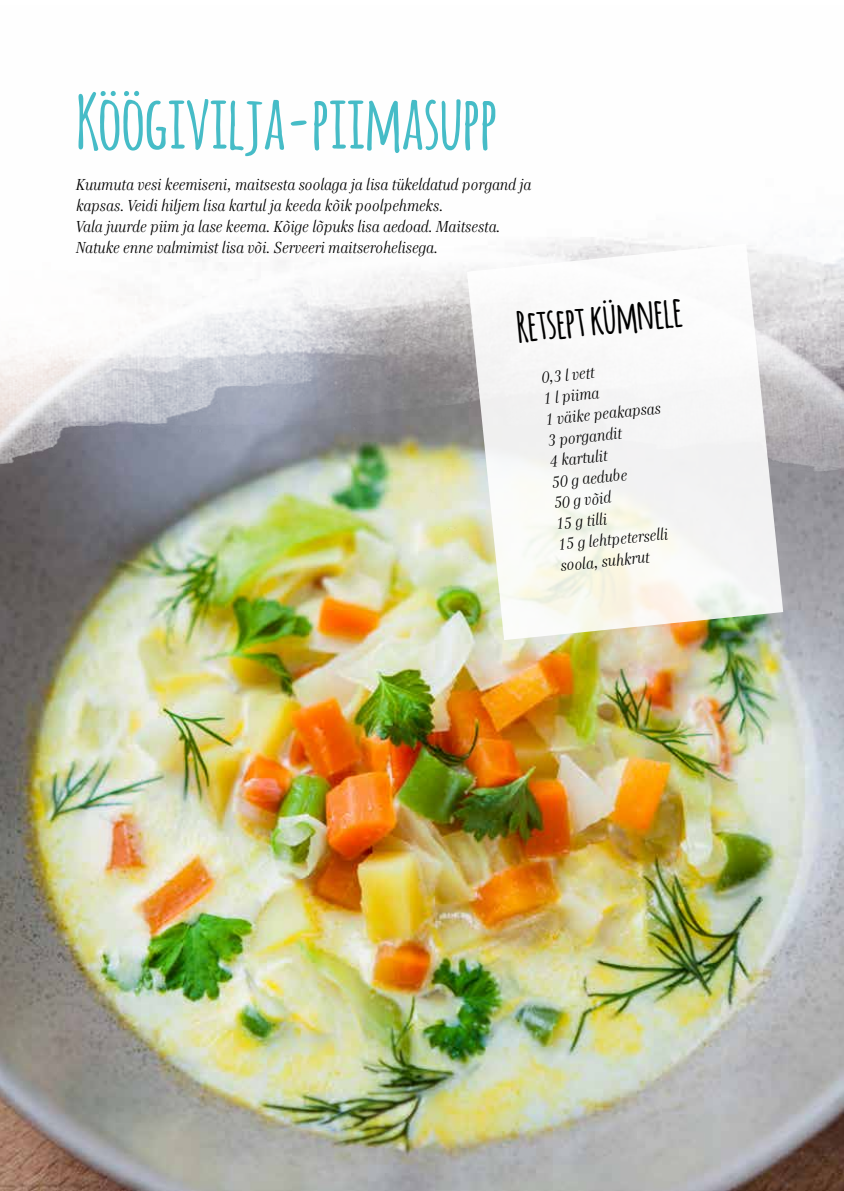
<style>
.page{position:relative;width:844px;height:1191px;background:#fff}
.page>*{position:absolute;margin:0;border:0;box-sizing:border-box;transform-origin:0 0}
.t1{font:700 73.5px "Amatic";color:#46bcc7}
.t2{font:700 42px "Amatic";color:#000}
.t3{font:italic 15.75px/21px "Genre";color:#000}
</style>
<div class="page">
<img style="left:0;top:237px;width:843px;height:954px">
<svg style="left:467px;top:244px;width:316px;height:396px;fill:#f6f6f5"></svg>
<h1 class="t1" style="left:76px;top:70px;width:423px">Köögivilja-piimasupp</h1>
<p class="t3" style="left:76px;top:175px;width:457px">Kuumuta vesi keemiseni, maitsesta soolaga ja lisa tükeldatud porgand ja kapsas. Veidi hiljem lisa kartul ja keeda kõik poolpehmeks.<br>Vala juurde piim ja lase keema. Kõige lõpuks lisa aedoad. Maitsesta.<br>Natuke enne valmimist lisa või. Serveeri maitserohelisega.</p>
<h2 class="t2" style="left:513px;top:297px;width:168px;rotate:-6deg">Retsept kümnele</h2>
<p class="t3" style="left:539px;top:368px;width:118px;rotate:-6deg">0,3 l vett<br>1 l piima<br>1 väike peakapsas<br>3 porgandit<br>4 kartulit<br>50 g aedube<br>50 g võid<br>15 g tilli<br>15 g lehtpeterselli soola, suhkrut</p>
</div>
